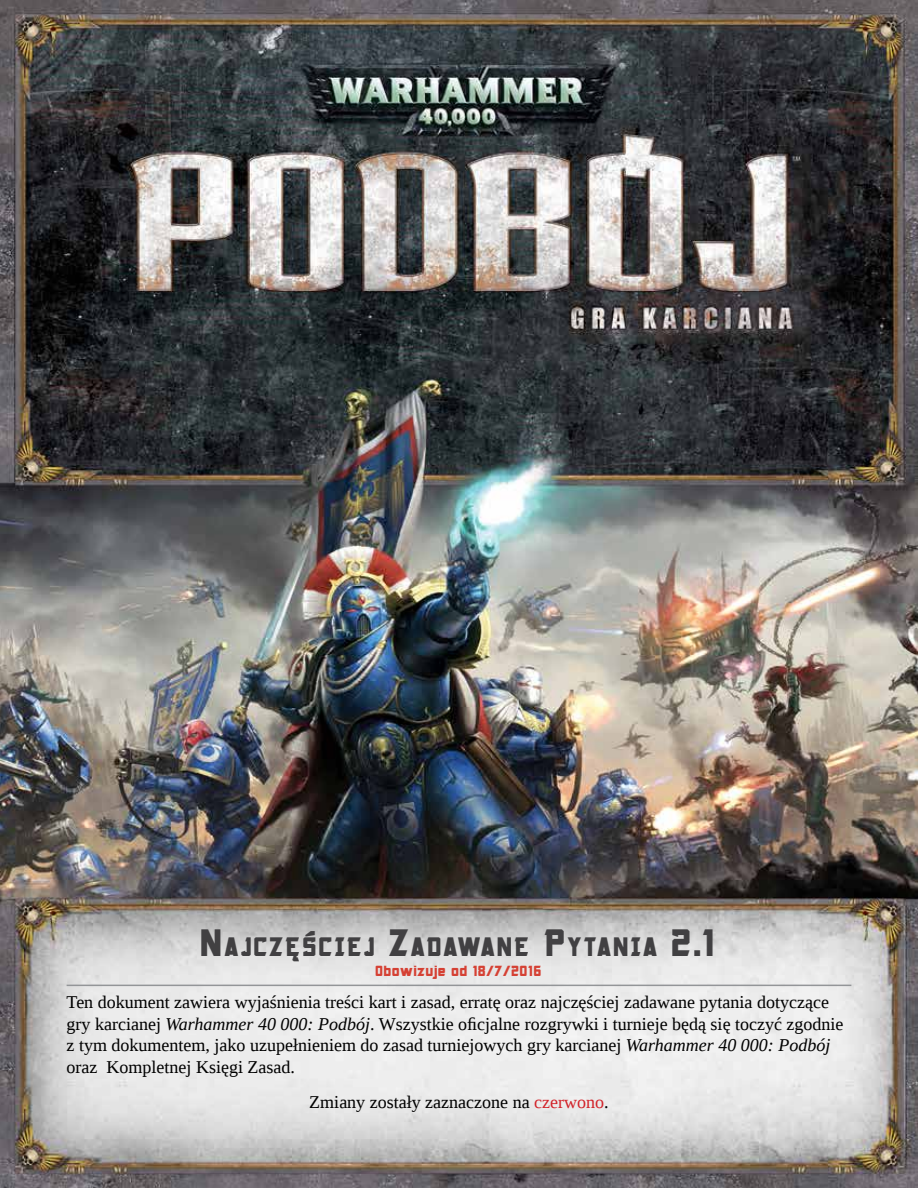
<style>
.page{position:relative;width:918px;height:1188px;background:#fff}
.page>*{position:absolute;margin:0;border:0;box-sizing:border-box;transform-origin:0 0}
.t1{font:27.3px "Armorhide";letter-spacing:.035em;color:#414042}
.t2{font:18px/21.6px "Liberation Serif";color:#000}
.t3{font:15px "Armorhide";letter-spacing:.02em;color:#d54134}
.s1{font-size:39px}
.s2{font-style:italic}
.s3{color:#d2232a}
</style>
<div class="page">
<img style="left:0;top:0;width:918px;height:1188px">
<hr style="left:67px;top:985px;width:784px;height:1px;background:#939598">
<h1 class="t1" style="left:202px;top:928px;width:516px"><span class="s1">N</span>AJCZĘŚCIEJ <span class="s1">Z</span>ADAWANE <span class="s1">P</span>YTANIA <span class="s1">2.1</span></h1>
<p class="t3" style="left:376px;top:961px;width:168px">Obowizuje od 18/7/2016</p>
<p class="t2" style="left:67px;top:991px;width:779px">Ten dokument zawiera wyjaśnienia treści kart i zasad, erratę oraz najczęściej zadawane pytania dotyczące gry karcianej <span class="s2">Warhammer 40 000: Podbój</span>. Wszystkie oficjalne rozgrywki i turnieje będą się toczyć zgodnie z tym dokumentem, jako uzupełnieniem do zasad turniejowych gry karcianej <span class="s2">Warhammer 40 000: Podbój </span>oraz Kompletnej Księgi Zasad.</p>
<p class="t2" style="left:309px;top:1091px;width:301px">Zmiany zostały zaznaczone na <span class="s3">czerwono</span>.</p>
</div>
